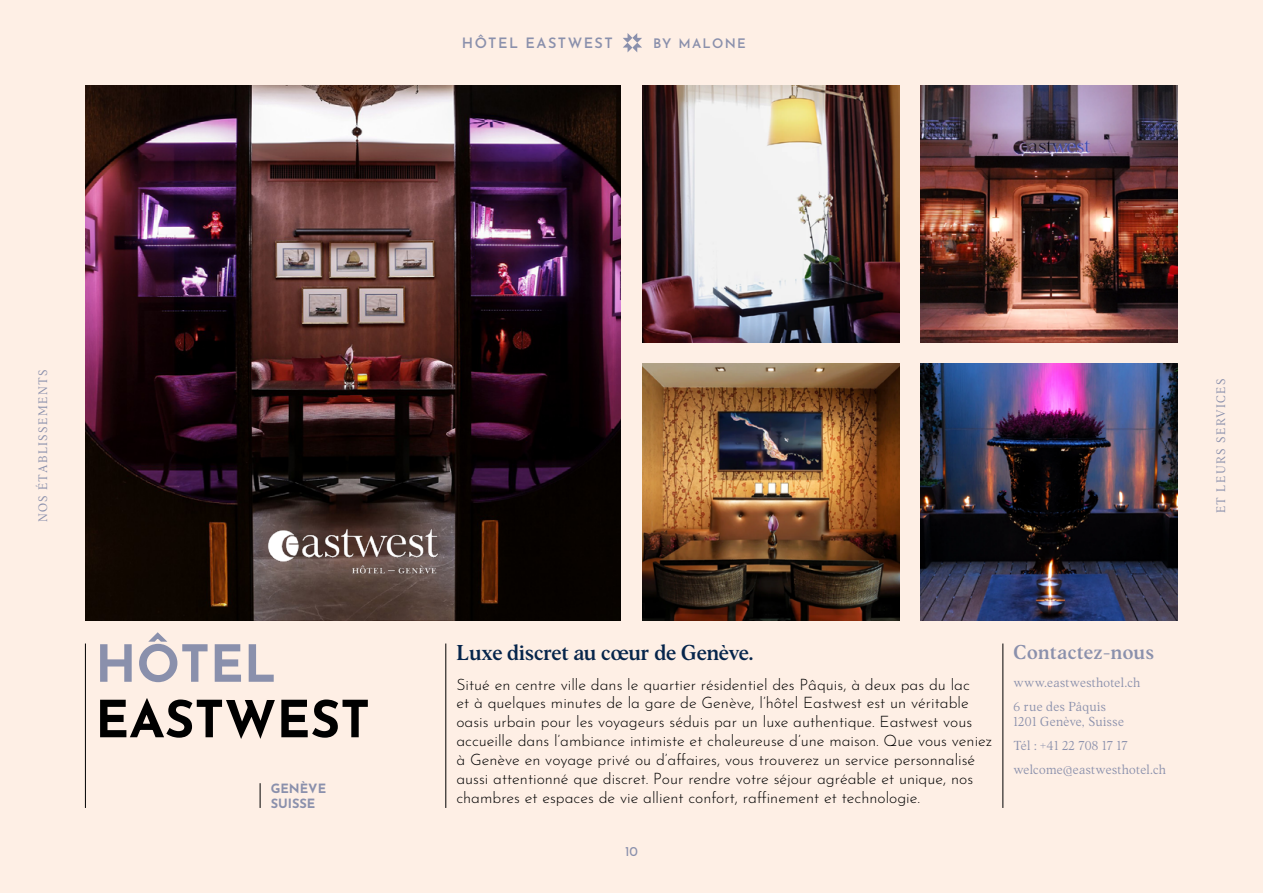
<style>
.page{position:relative;width:1263px;height:893px;background:#feefe5}
.page>*{position:absolute;margin:0;border:0;box-sizing:border-box;transform-origin:0 0}
.t1{font:700 51px "Josefin Sans";color:#000}
.t2{font:700 51px "Josefin Sans";color:#8a90ac}
.t3{font:500 21px "Albra Text";letter-spacing:-.01em;color:#06254b}
.t4{font:500 19.5px "Albra Text";letter-spacing:.015em;color:#8a90ac}
.t5{font:300 15.75px/18.9px "Josefin Sans";color:#000}
.t6{font:600 14.4px "Josefin Sans";letter-spacing:.1em;color:#8a90ac}
.t7{font:13.5px "Josefin Sans";color:#8a90ac}
.t8{font:600 13.2px "Josefin Sans";letter-spacing:.1em;color:#8a90ac}
.t9{font:300 12.75px/23.9px "Albra Text";letter-spacing:.025em;color:#8a90ac}
.t10{font:700 12.75px/15.3px "Josefin Sans";color:#8a90ac}
.t11{font:300 12px "Albra Text";letter-spacing:.115em;color:#8a90ac}
</style>
<div class="page">
<hr style="left:1002px;top:643px;width:1px;height:165px;background:#000">
<img style="left:85px;top:85px;width:536px;height:536px">
<img style="left:642px;top:85px;width:257px;height:257px">
<img style="left:921px;top:85px;width:257px;height:257px">
<img style="left:921px;top:364px;width:257px;height:257px">
<img style="left:642px;top:364px;width:257px;height:257px">
<hr style="left:85px;top:643px;width:1px;height:165px;background:#000">
<svg style="left:260px;top:783px;width:1px;height:25px"></svg>
<hr style="left:445px;top:643px;width:1px;height:165px;background:#000">
<svg style="left:623px;top:33px;width:19px;height:19px"></svg>
<img style="left:260px;top:525px;width:186px;height:52px">
<p class="t6" style="left:462px;top:32px;width:152px">HÔTEL EASTWEST</p>
<p class="t8" style="left:653px;top:34px;width:94px">BY MALONE</p>
<p class="t11" style="left:34px;top:522px;width:154px;rotate:-90deg">NOS ÉTABLISSEMENTS</p>
<h1 class="t2" style="left:95px;top:626px;width:183px">HÔTEL</h1>
<h1 class="t1" style="left:95px;top:681px;width:276px">EASTWEST</h1>
<p class="t10" style="left:271px;top:779px;width:57px">GENÈVE<br>SUISSE</p>
<p class="t11" style="left:1212px;top:513px;width:136px;rotate:-90deg">ET LEURS SERVICES</p>
<h2 class="t3" style="left:456px;top:637px;width:299px">Luxe discret au cœur de Genève.</h2>
<p class="t5" style="left:456px;top:673px;width:537px">Situé en centre ville dans le quartier résidentiel des Pâquis, à deux pas du lac<br>et à quelques minutes de la gare de Genève, l’hôtel Eastwest est un véritable oasis urbain pour les voyageurs séduis par un luxe authentique. Eastwest vous accueille dans l’ambiance intimiste et chaleureuse d’une maison. Que vous veniez à Genève en voyage privé ou d’affaires, vous trouverez un service personnalisé aussi attentionné que discret. Pour rendre votre séjour agréable et unique, nos chambres et espaces de vie allient confort, raffinement et technologie.</p>
<p class="t7" style="left:625px;top:841px;width:14px">10</p>
<p class="t4" style="left:1013px;top:638px;width:142px">Contactez-nous</p>
<p class="t9" style="left:1013px;top:670px;width:129px">www.eastwesthotel.ch<br>6 rue des Pâquis</p>
<p class="t9" style="left:1013px;top:709px;width:154px">1201 Genève, Suisse<br>Tél : +41 22 708 17 17 welcome@eastwesthotel.ch</p>
</div>
